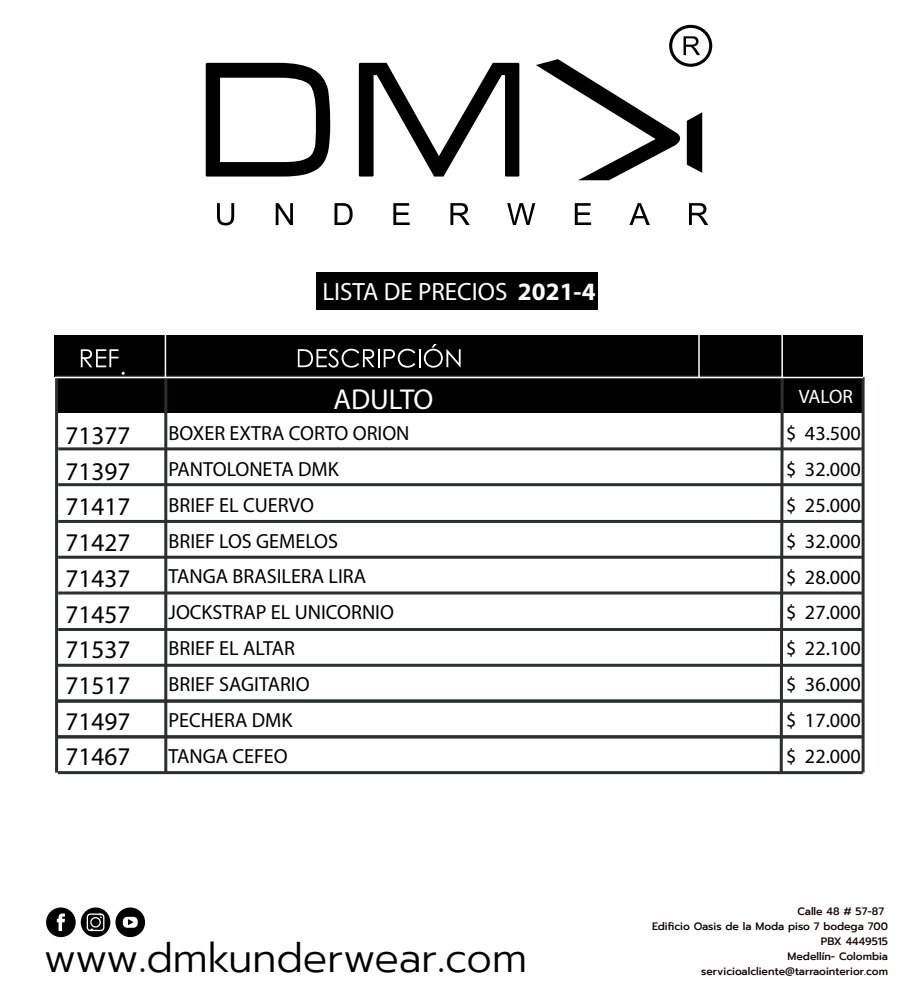
<style>
.page{position:relative;width:918px;height:1004px;background:#fff}
.page>*{position:absolute;margin:0;border:0;box-sizing:border-box;transform-origin:0 0}
.t1{font:300 40.65px "Prompt";color:#000}
.t2{font:28.8px "Myriad Pro";color:#fff}
.t3{font:25.5px/35.7px "Myriad Pro";color:#000;text-align:justify}
.t4{font:25.05px "Myriad Pro";color:#fff}
.t5{font:20.4px/35.8px "Myriad Pro";color:#000}
.t6{font:20.25px/35.8px "Myriad Pro";color:#000;text-align:justify}
.t7{font:19.5px "Myriad Pro";letter-spacing:-.02em;color:#fff}
.t8{font:500 10.65px "Prompt";color:#140403}
.s1{font-weight:700}
</style>
<div class="page">
<div style="left:56px;top:375px;width:806px;height:38px;background:#000"></div>
<div style="left:55px;top:335px;width:808px;height:41px;background:#000"></div>
<hr style="left:862px;top:377px;width:3px;height:395px;background:#2b2f2f">
<hr style="left:58px;top:628px;width:805px;height:3px;background:#2b2f2f">
<hr style="left:58px;top:591px;width:805px;height:3px;background:#2b2f2f">
<hr style="left:58px;top:555px;width:805px;height:3px;background:#2b2f2f">
<hr style="left:58px;top:520px;width:805px;height:3px;background:#2b2f2f">
<hr style="left:58px;top:483px;width:805px;height:3px;background:#2b2f2f">
<hr style="left:58px;top:447px;width:805px;height:3px;background:#2b2f2f">
<svg style="left:54px;top:374px;width:731px;height:401px"></svg>
<hr style="left:58px;top:663px;width:805px;height:3px;background:#2b2f2f">
<hr style="left:58px;top:699px;width:805px;height:3px;background:#2b2f2f">
<hr style="left:58px;top:735px;width:805px;height:3px;background:#2b2f2f">
<svg style="left:81px;top:349px;width:44px;height:26px"></svg>
<svg style="left:298px;top:344px;width:163px;height:23px"></svg>
<hr style="left:165px;top:335px;width:1px;height:42px;background:#fff">
<hr style="left:55px;top:377px;width:808px;height:1px;background:#fff">
<hr style="left:698px;top:335px;width:2px;height:42px;background:#fff">
<hr style="left:781px;top:335px;width:2px;height:42px;background:#fff">
<svg style="left:217px;top:203px;width:17px;height:22px"></svg>
<svg style="left:276px;top:203px;width:17px;height:22px"></svg>
<svg style="left:335px;top:203px;width:18px;height:22px"></svg>
<svg style="left:393px;top:203px;width:17px;height:22px"></svg>
<svg style="left:450px;top:203px;width:20px;height:22px"></svg>
<svg style="left:507px;top:203px;width:28px;height:22px"></svg>
<svg style="left:575px;top:203px;width:16px;height:22px"></svg>
<svg style="left:629px;top:203px;width:21px;height:22px"></svg>
<svg style="left:689px;top:203px;width:19px;height:22px"></svg>
<svg style="left:206px;top:63px;width:124px;height:113px"></svg>
<svg style="left:359px;top:63px;width:160px;height:113px"></svg>
<svg style="left:536px;top:25px;width:176px;height:155px"></svg>
<div style="left:316px;top:272px;width:282px;height:38px;background:#000"></div>
<div style="left:115px;top:907px;width:30px;height:30px;background:#000;border-radius:50%"></div>
<div style="left:123px;top:916px;width:15px;height:11px;background:#fff;border-radius:4px"></div>
<svg style="left:128px;top:919px;width:5px;height:6px"></svg>
<svg style="left:81px;top:907px;width:29px;height:30px"></svg>
<svg style="left:87px;top:913px;width:17px;height:18px"></svg>
<div style="left:46px;top:907px;width:30px;height:30px;background:#000;border-radius:50%"></div>
<svg style="left:57px;top:913px;width:8px;height:17px"></svg>
<hr style="left:58px;top:771px;width:805px;height:3px;background:#2b2f2f">
<p class="t4" style="left:322px;top:276px;width:275px">LISTA DE PRECIOS <span class="s1">2021-4</span></p>
<h2 class="t2" style="left:333px;top:381px;width:102px">ADULTO</h2>
<p class="t7" style="left:799px;top:384px;width:56px">VALOR</p>
<p class="t3" style="left:66px;top:417px;width:66px">71377<br>71397<br>71417<br>71427<br>71437<br>71457<br>71537<br>71517<br>71497<br>71467</p>
<p class="t6" style="left:786px;top:415px;width:76px">$ 43.500 $ 32.000 $ 25.000 $ 32.000 $ 28.000 $ 27.000 $ 22.100 $ 36.000 $ 17.000 $ 22.000</p>
<p class="t5" style="left:169px;top:415px;width:243px">BOXER EXTRA CORTO ORION<br>PANTOLONETA DMK<br>BRIEF EL CUERVO<br>BRIEF LOS GEMELOS<br>TANGA BRASILERA LIRA<br>JOCKSTRAP EL UNICORNIO<br>BRIEF EL ALTAR<br>BRIEF SAGITARIO<br>PECHERA DMK<br>TANGA CEFEO</p>
<h1 class="t1" style="left:44px;top:929px;width:485px">www.dmkunderwear.com</h1>
<p class="t8" style="left:798px;top:903px;width:88px">Calle 48 # 57-87</p>
<p class="t8" style="left:652px;top:918px;width:237px">Edificio Oasis de la Moda piso 7 bodega 700</p>
<p class="t8" style="left:821px;top:933px;width:69px">PBX 4449515</p>
<p class="t8" style="left:788px;top:948px;width:102px">Medellín- Colombia</p>
<p class="t8" style="left:701px;top:963px;width:188px">servicioalcliente@tarraointerior.com</p>
</div>
